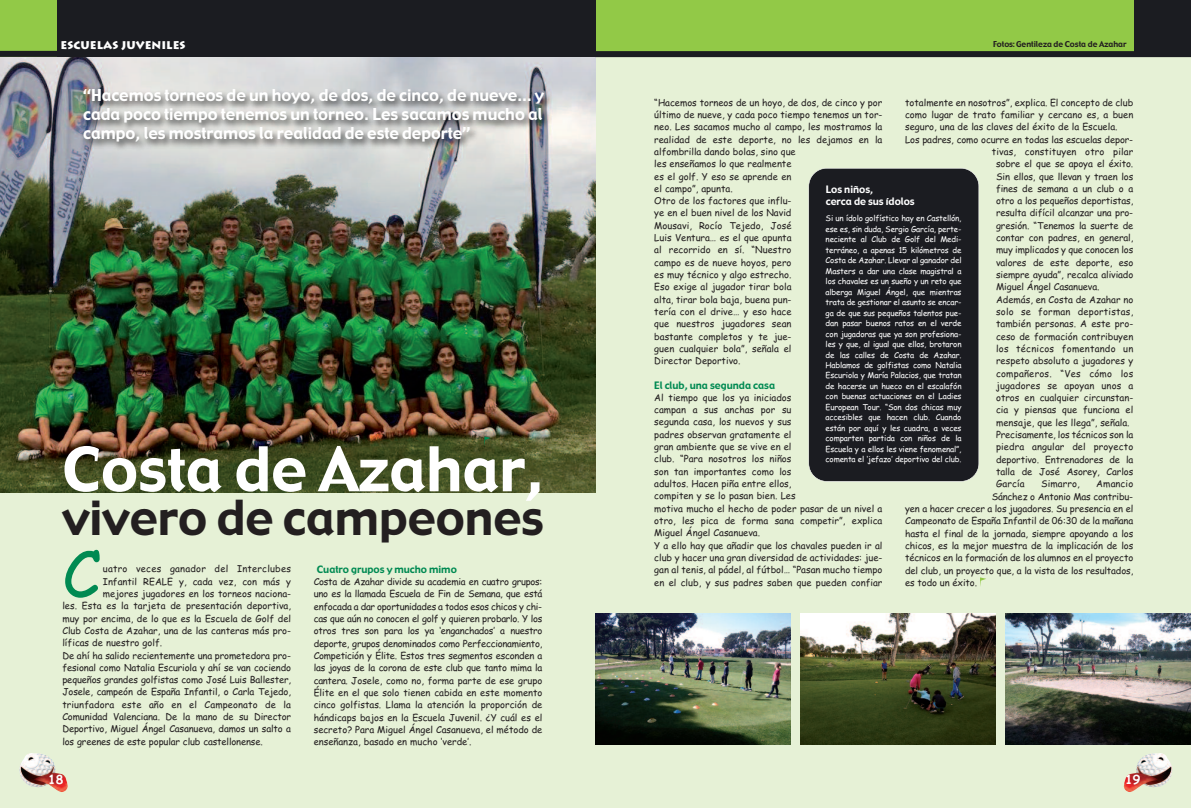
<style>
.page{position:relative;width:1191px;height:808px;background:#fff}
.page>*{position:absolute;margin:0;border:0;box-sizing:border-box;transform-origin:0 0}
.t1{font:63.4px "Comic Sans MS";color:#008a52}
.t2{font:60px "Gadget";color:#fff}
.t3{font:47.1px "Gadget";color:#231f20}
.t4{font:16px/19.2px "Gadget";color:#fff;text-align:justify}
.t5{font:700 12.6px "Comic Sans MS";color:#fff}
.t6{font:900 11px "Lithos";color:#fff}
.t7{font:10px "Gadget";color:#008a52}
.t8{font:10px/12px "Gadget";color:#fff}
.t9{font:9.4px/12.3px "Comic Sans MS";color:#231f20}
.t10{font:9.4px "Comic Sans MS";letter-spacing:.025em;color:#231f20}
.t11{font:9.4px "Comic Sans MS";letter-spacing:.02em;color:#231f20}
.t12{font:8px/10.5px "Comic Sans MS";letter-spacing:-.02em;color:#fff;text-align:justify}
.t13{font:8px "Gadget";color:#231f20}
</style>
<div class="page">
<div style="left:0;top:56px;width:1191px;height:752px;background:#e6f1d6"></div>
<img style="left:0;top:57px;width:595px;height:435px">
<div style="left:595px;top:0;width:539px;height:57px;background:#92c947"></div>
<div style="left:1134px;top:0;width:57px;height:57px;background:#1b1c21"></div>
<div style="left:595px;top:51px;width:596px;height:6px;background:#1b1c21"></div>
<img style="left:1123px;top:753px;width:49px;height:39px">
<div style="left:57px;top:0;width:538px;height:57px;background:#1b1c21"></div>
<div style="left:0;top:0;width:57px;height:57px;background:#92c947"></div>
<div style="left:0;top:51px;width:595px;height:6px;background:#1b1c21"></div>
<img style="left:19px;top:753px;width:49px;height:39px">
<svg style="left:484px;top:436px;width:7px;height:10px"></svg>
<div style="left:808px;top:168px;width:170px;height:313px;background:#1b1c21;border-radius:18px"></div>
<div style="left:808px;top:168px;width:171px;height:314px;border:1px solid #fff;border-radius:18px"></div>
<img style="left:70px;top:82px;width:507px;height:181px">
<img style="left:595px;top:613px;width:195px;height:131px">
<img style="left:800px;top:613px;width:195px;height:131px">
<img style="left:1005px;top:613px;width:186px;height:131px">
<svg style="left:980px;top:577px;width:6px;height:9px"></svg>
<p class="t6" style="left:61px;top:38px;width:127px">ESCUELAS JUVENILES</p>
<h3 class="t4" style="left:83px;top:86px;width:462px">“Hacemos torneos de un hoyo, de dos, de cinco, de nueve… y cada poco tiempo tenemos un torneo. Les sacamos mucho al campo, les mostramos la realidad de este deporte”</h3>
<h2 class="t2" style="left:62px;top:435px;width:483px">Costa de Azahar,</h2>
<h3 class="t3" style="left:62px;top:491px;width:483px">vivero de campeones</h3>
<h1 class="t1" style="left:62px;top:538px;width:40px">C</h1>
<p class="t10" style="left:103px;top:564px;width:190px">uatro veces ganador del Interclubes</p>
<p class="t9" style="left:103px;top:575px;width:190px">Infantil REALE y, cada vez, con más y</p>
<p class="t9" style="left:103px;top:588px;width:190px">mejores jugadores en los torneos naciona-</p>
<p class="t9" style="left:62px;top:600px;width:230px">les. Esta es la tarjeta de presentación deportiva,</p>
<p class="t9" style="left:62px;top:612px;width:230px">muy por encima, de lo que es la Escuela de Golf del</p>
<p class="t9" style="left:62px;top:624px;width:230px">Club Costa de Azahar, una de las canteras más pro-</p>
<p class="t9" style="left:62px;top:637px;width:101px">líficas de nuestro golf.</p>
<p class="t9" style="left:62px;top:649px;width:230px">De ahí ha salido recientemente una prometedora pro-</p>
<p class="t9" style="left:62px;top:661px;width:230px">fesional como Natalia Escuriola y ahí se van cociendo</p>
<p class="t9" style="left:62px;top:674px;width:230px">pequeños grandes golfistas como José Luis Ballester,</p>
<p class="t9" style="left:62px;top:686px;width:230px">Josele, campeón de España Infantil, o Carla Tejedo,</p>
<p class="t9" style="left:62px;top:698px;width:230px">triunfadora este año en el Campeonato de la</p>
<p class="t9" style="left:62px;top:711px;width:230px">Comunidad Valenciana. De la mano de su Director</p>
<p class="t9" style="left:62px;top:723px;width:230px">Deportivo, Miguel Ángel Casanueva, damos un salto a</p>
<p class="t9" style="left:62px;top:735px;width:202px">los greenes de este popular club castellonense.</p>
<h3 class="t5" style="left:48px;top:772px;width:17px">18</h3>
<p class="t7" style="left:317px;top:563px;width:141px">Cuatro grupos y mucho mimo</p>
<p class="t9" style="left:314px;top:576px;width:230px;text-align:justify">Costa de Azahar divide su academia en cuatro grupos: uno es la llamada Escuela de Fin de Semana, que está enfocada a dar oportunidades a todos esos chicos y chi&shy;cas que aún no conocen el golf y quieren probarlo. Y los otros tres son para los ya ‘enganchados’ a nuestro deporte, grupos denominados como Perfeccionamiento, Competición y Élite. Estos tres segmentos esconden a las joyas de la corona de este club que tanto mima la cantera. Josele, como no, forma parte de ese grupo Élite en el que solo tienen cabida en este momento cinco golfistas. Llama la atención la proporción de hándicaps bajos en la Escuela Juvenil. ¿Y cuál es el secreto? Para Miguel Ángel Casanueva, el método de enseñanza, basado en mucho ‘verde’.</p>
<p class="t13" style="left:993px;top:40px;width:135px">Fotos: Gentileza de Costa de Azahar</p>
<p class="t9" style="left:654px;top:96px;width:230px">“Hacemos torneos de un hoyo, de dos, de cinco y por último de nueve, y cada poco tiempo tenemos un tor&shy;neo. Les sacamos mucho al campo, les mostramos la realidad de este deporte, no les dejamos en la alfombrilla dando bolas, sino que<br>les enseñamos lo que realmente<br>es el golf. Y eso se aprende en<br>el campo”, apunta.<br>Otro de los factores que influ-<br>ye en el buen nivel de los Navid<br>Mousavi, Rocío Tejedo, José<br>Luis Ventura… es el que apunta<br>al recorrido en sí. “Nuestro<br>campo es de nueve hoyos, pero<br>es muy técnico y algo estrecho.<br>Eso exige al jugador tirar bola<br>alta, tirar bola baja, buena pun-<br>tería con el drive… y eso hace<br>que nuestros jugadores sean<br>bastante completos y te jue-<br>guen cualquier bola”, señala el<br>Director Deportivo.</p>
<p class="t7" style="left:654px;top:380px;width:122px">El club, una segunda casa</p>
<p class="t9" style="left:654px;top:391px;width:230px">Al tiempo que los ya iniciados<br>campan a sus anchas por su<br>segunda casa, los nuevos y sus<br>padres observan gratamente el<br>gran ambiente que se vive en el<br>club. “Para nosotros los niños<br>son tan importantes como los<br>adultos. Hacen piña entre ellos,<br>compiten y se lo pasan bien. Les<br>motiva mucho el hecho de poder pasar de un nivel a otro, les pica de forma sana competir”, explica Miguel Ángel Casanueva.<br>Y a ello hay que añadir que los chavales pueden ir al club y hacer una gran diversidad de actividades: jue&shy;gan al tenis, al pádel, al fútbol… “Pasan mucho tiempo en el club, y sus padres saben que pueden confiar</p>
<p class="t9" style="left:905px;top:96px;width:230px">totalmente en nosotros”, explica. El concepto de club</p>
<p class="t9" style="left:905px;top:109px;width:230px">como lugar de trato familiar y cercano es, a buen</p>
<p class="t9" style="left:905px;top:121px;width:214px">seguro, una de las claves del éxito de la Escuela.</p>
<p class="t9" style="left:905px;top:133px;width:229px">Los padres, como ocurre en todas las escuelas depor-</p>
<p class="t9" style="left:991px;top:146px;width:143px">tivas, constituyen otro pilar</p>
<p class="t9" style="left:996px;top:158px;width:139px">sobre el que se apoya el éxito.</p>
<p class="t9" style="left:996px;top:170px;width:139px">Sin ellos, que llevan y traen los</p>
<p class="t9" style="left:996px;top:182px;width:139px">fines de semana a un club o a</p>
<p class="t9" style="left:996px;top:195px;width:139px">otro a los pequeños deportistas,</p>
<p class="t9" style="left:996px;top:207px;width:139px">resulta difícil alcanzar una pro-</p>
<p class="t9" style="left:996px;top:219px;width:139px">gresión. “Tenemos la suerte de</p>
<p class="t9" style="left:996px;top:232px;width:139px">contar con padres, en general,</p>
<p class="t9" style="left:996px;top:244px;width:139px">muy implicados y que conocen los</p>
<p class="t9" style="left:996px;top:256px;width:139px">valores de este deporte, eso</p>
<p class="t9" style="left:996px;top:269px;width:139px">siempre ayuda”, recalca aliviado</p>
<p class="t9" style="left:996px;top:281px;width:105px">Miguel Ángel Casanueva.</p>
<p class="t9" style="left:996px;top:293px;width:139px">Además, en Costa de Azahar no</p>
<p class="t11" style="left:996px;top:306px;width:139px">solo se forman deportistas,</p>
<p class="t9" style="left:996px;top:318px;width:139px">también personas. A este pro-</p>
<p class="t9" style="left:996px;top:330px;width:139px">ceso de formación contribuyen</p>
<p class="t10" style="left:996px;top:343px;width:139px">los técnicos fomentando un</p>
<p class="t9" style="left:996px;top:355px;width:139px">respeto absoluto a jugadores y</p>
<p class="t10" style="left:996px;top:368px;width:139px">compañeros. “Ves cómo los</p>
<p class="t9" style="left:996px;top:379px;width:139px">jugadores se apoyan unos a</p>
<p class="t9" style="left:996px;top:392px;width:139px">otros en cualquier circunstan-</p>
<p class="t9" style="left:996px;top:404px;width:139px">cia y piensas que funciona el</p>
<p class="t9" style="left:996px;top:416px;width:135px">mensaje, que les llega”, señala.</p>
<p class="t9" style="left:996px;top:429px;width:139px">Precisamente, los técnicos son la</p>
<p class="t9" style="left:996px;top:441px;width:139px">piedra angular del proyecto</p>
<p class="t9" style="left:996px;top:453px;width:139px">deportivo. Entrenadores de la</p>
<p class="t9" style="left:996px;top:466px;width:139px">talla de José Asorey, Carlos</p>
<p class="t9" style="left:996px;top:478px;width:30px">García</p>
<p class="t9" style="left:1041px;top:478px;width:40px">Simarro,</p>
<p class="t9" style="left:1096px;top:478px;width:39px">Amancio</p>
<p class="t9" style="left:991px;top:490px;width:143px">Sánchez o Antonio Mas contribu-</p>
<p class="t9" style="left:905px;top:502px;width:230px">yen a hacer crecer a los jugadores. Su presencia en el</p>
<p class="t9" style="left:905px;top:515px;width:230px">Campeonato de España Infantil de 06:30 de la mañana</p>
<p class="t9" style="left:905px;top:527px;width:230px">hasta el final de la jornada, siempre apoyando a los</p>
<p class="t9" style="left:905px;top:539px;width:230px">chicos, es la mejor muestra de la implicación de los</p>
<p class="t9" style="left:905px;top:552px;width:230px">técnicos en la formación de los alumnos en el proyecto</p>
<p class="t9" style="left:905px;top:564px;width:230px">del club, un proyecto que, a la vista de los resultados,</p>
<p class="t9" style="left:905px;top:576px;width:73px">es todo un éxito.</p>
<p class="t8" style="left:825px;top:183px;width:91px">Los niños,<br>cerca de sus ídolos</p>
<p class="t12" style="left:825px;top:213px;width:137px">Si un ídolo golfístico hay en Castellón, ese es, sin duda, Sergio García, perte&shy;neciente al Club de Golf del Medi&shy;terráneo, a apenas 15 kilómetros de Costa de Azahar. Llevar al ganador del Masters a dar una clase magistral a los chavales es un sueño y un reto que alberga Miguel Ángel, que mientras trata de gestionar el asunto se encar&shy;ga de que sus pequeños talentos pue&shy;dan pasar buenos ratos en el verde con jugadoras que ya son profesiona&shy;les y que, al igual que ellos, brotaron de las calles de Costa de Azahar.<br>Hablamos de golfistas como Natalia Escuriola y María Palacios, que tratan de hacerse un hueco en el escalafón con buenas actuaciones en el Ladies European Tour. “Son dos chicas muy accesibles que hacen club. Cuando están por aquí y les cuadra, a veces comparten partida con niños de la Escuela y a ellos les viene fenomenal”, comenta el ‘jefazo’ deportivo del club.</p>
<h3 class="t5" style="left:1125px;top:772px;width:17px">19</h3>
</div>
